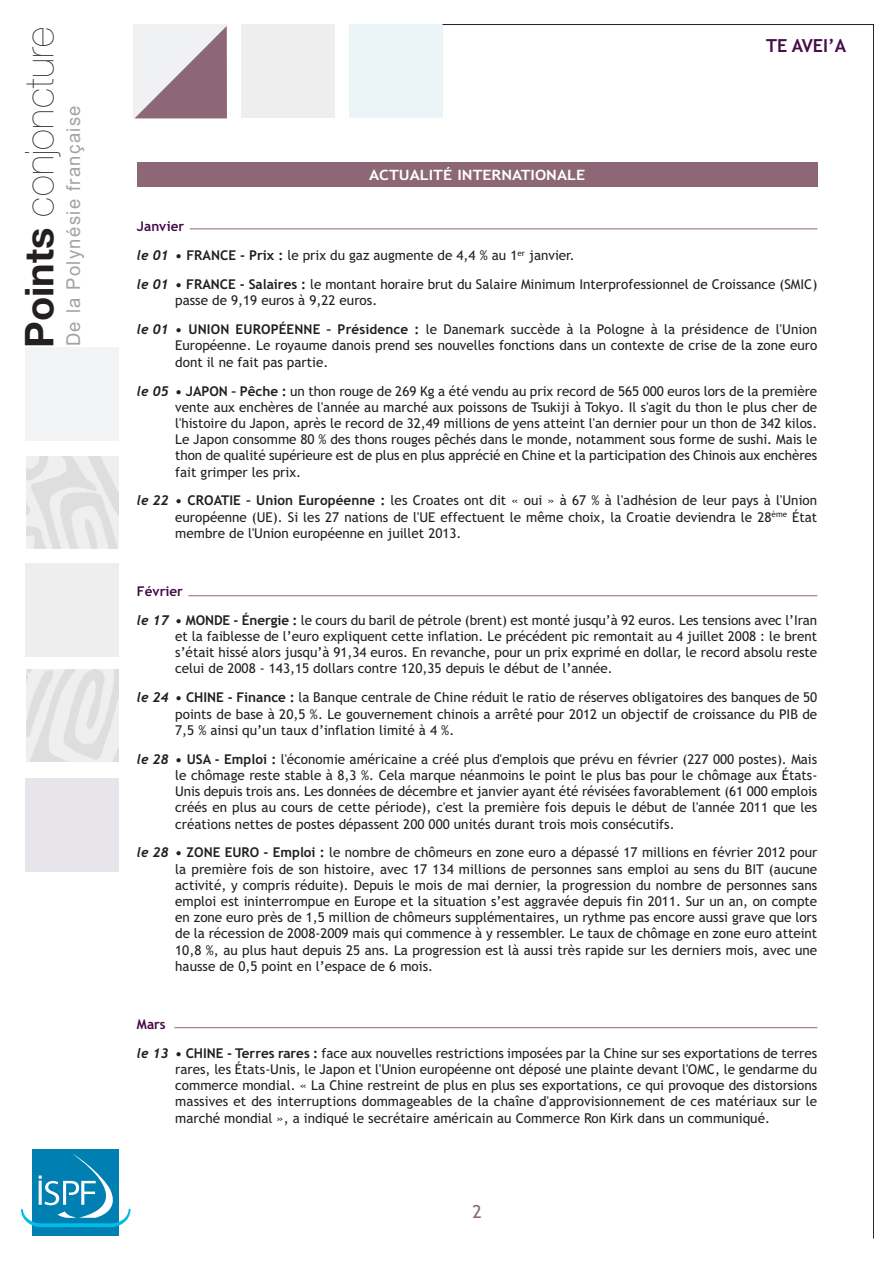
<style>
.page{position:relative;width:893px;height:1263px;background:#fff}
.page>*{position:absolute;margin:0;border:0;box-sizing:border-box;transform-origin:0 0}
.t1{font:200 39.75px "Helvetica Neue";letter-spacing:.01em;color:#231f20}
.t2{font:19.2px "Arial";letter-spacing:.075em;color:#a2a3a7;scale:.96 1}
.t3{font:700 18px "Trebuchet MS";color:#480c49}
.t4{font:18px "Trebuchet MS";color:#8d6775}
.t5{font:700 14.25px "Trebuchet MS";color:#fff;scale:1.12 1}
.t6{font:13.5px/16.2px "Trebuchet MS";color:#231f20;text-align:justify}
.s1{font-weight:700}
.s2{font-weight:700;color:#480c49}
.s3{font-family:"Trebuchet";font-weight:700;font-style:italic}
</style>
<div class="page">
<div style="left:241px;top:25px;width:93px;height:93px;background:#eeeeef"></div>
<div style="left:133px;top:25px;width:93px;height:93px;background:#f0f1f2"></div>
<div style="left:349px;top:25px;width:93px;height:93px;background:#ebf4f7"></div>
<div style="left:25px;top:347px;width:93px;height:94px;background:#f2f3f4"></div>
<div style="left:25px;top:563px;width:93px;height:93px;background:#eeeeef"></div>
<div style="left:25px;top:778px;width:93px;height:94px;background:#e8e5ea"></div>
<svg style="left:442px;top:24px;width:432px;height:1214px"></svg>
<div style="left:32px;top:1149px;width:87px;height:87px;background:#007fb2"></div>
<svg style="left:21px;top:1153px;width:110px;height:74px"></svg>
<svg style="left:135px;top:26px;width:92px;height:92px"></svg>
<hr style="left:190px;top:229px;width:627px;height:1px;background:#8d6775">
<hr style="left:188px;top:595px;width:629px;height:1px;background:#8d6775">
<hr style="left:174px;top:1027px;width:643px;height:1px;background:#8d6775">
<div style="left:137px;top:162px;width:680px;height:25px;background:#8d6775"></div>
<img style="left:27px;top:457px;width:91px;height:92px">
<img style="left:27px;top:670px;width:91px;height:91px">
<h1 class="t1" style="left:16px;top:348px;width:322px;rotate:-90deg"><span class="s1">Points</span> conjoncture</h1>
<h2 class="t2" style="left:61px;top:346px;width:252px;rotate:-90deg">De la Polynésie française</h2>
<p class="t5" style="left:369px;top:166px;width:194px">ACTUALITÉ INTERNATIONALE</p>
<h3 class="t3" style="left:766px;top:35px;width:82px">TE AVEI’A</h3>
<p class="t6" style="left:137px;top:212px;width:682px;line-height:29px;text-align:left"><span class="s2">Janvier<br></span><span class="s3">le 01</span> <span class="s1">• FRANCE - Prix :</span> le prix du gaz augmente de 4,4 % au 1<sup>er</sup> janvier.<br><span class="s3">le 01</span> <span class="s1">• FRANCE - Salaires :</span> le montant horaire brut du Salaire Minimum Interprofessionnel de Croissance (SMIC)</p>
<p class="t6" style="left:137px;top:286px;width:682px;line-height:29px;text-indent:38px">passe de 9,19 euros à 9,22 euros.<br><span class="s3">le 01</span> <span class="s1">• UNION EUROPÉENNE – Présidence :</span> le Danemark succède à la Pologne à la présidence de l'Union</p>
<p class="t6" style="left:175px;top:338px;width:644px">Européenne. Le royaume danois prend ses nouvelles fonctions dans un contexte de crise de la zone euro dont il ne fait pas partie.</p>
<p class="t6" style="left:175px;top:383px;width:644px;text-indent:-38px"><span class="s3">le 05</span> <span class="s1">• JAPON – Pêche :</span> un thon rouge de 269 Kg a été vendu au prix record de 565 000 euros lors de la première vente aux enchères de l'année au marché aux poissons de Tsukiji à Tokyo. Il s'agit du thon le plus cher de l'histoire du Japon, après le record de 32,49 millions de yens atteint l'an dernier pour un thon de 342 kilos.<br>Le Japon consomme 80 % des thons rouges pêchés dans le monde, notamment sous forme de sushi. Mais le thon de qualité supérieure est de plus en plus apprécié en Chine et la participation des Chinois aux enchères fait grimper les prix.</p>
<p class="t6" style="left:175px;top:493px;width:644px;text-indent:-38px"><span class="s3">le 22</span> <span class="s1">• CROATIE – Union Européenne :</span> les Croates ont dit « oui » à 67 % à l'adhésion de leur pays à l'Union européenne (UE). Si les 27 nations de l'UE effectuent le même choix, la Croatie deviendra le 28<sup>ème</sup> État membre de l'Union européenne en juillet 2013.</p>
<p class="t6" style="left:137px;top:577px;width:682px;line-height:29px"><span class="s2">Février<br></span><span class="s3">le 17</span> <span class="s1">• MONDE - Énergie :</span> le cours du baril de pétrole (brent) est monté jusqu’à 92 euros. Les tensions avec l’Iran</p>
<p class="t6" style="left:175px;top:628px;width:644px">et la faiblesse de l’euro expliquent cette inflation. Le précédent pic remontait au 4 juillet 2008 : le brent s’était hissé alors jusqu’à 91,34 euros. En revanche, pour un prix exprimé en dollar, le record absolu reste celui de 2008 - 143,15 dollars contre 120,35 depuis le début de l’année.</p>
<p class="t6" style="left:175px;top:689px;width:644px;text-indent:-38px"><span class="s3">le 24</span> <span class="s1">• CHINE - Finance :</span> la Banque centrale de Chine réduit le ratio de réserves obligatoires des banques de 50 points de base à 20,5 %. Le gouvernement chinois a arrêté pour 2012 un objectif de croissance du PIB de 7,5 % ainsi qu’un taux d’inflation limité à 4 %.</p>
<p class="t6" style="left:175px;top:751px;width:644px;text-indent:-38px"><span class="s3">le 28</span> <span class="s1">• USA - Emploi :</span> l'économie américaine a créé plus d'emplois que prévu en février (227 000 postes). Mais le chômage reste stable à 8,3 %. Cela marque néanmoins le point le plus bas pour le chômage aux États-Unis depuis trois ans. Les données de décembre et janvier ayant été révisées favorablement (61 000 emplois créés en plus au cours de cette période), c'est la première fois depuis le début de l'année 2011 que les créations nettes de postes dépassent 200 000 unités durant trois mois consécutifs.</p>
<p class="t6" style="left:175px;top:845px;width:644px;text-indent:-38px"><span class="s3">le 28</span> <span class="s1">• ZONE EURO - Emploi :</span> le nombre de chômeurs en zone euro a dépassé 17 millions en février 2012 pour la première fois de son histoire, avec 17 134 millions de personnes sans emploi au sens du BIT (aucune activité, y compris réduite). Depuis le mois de mai dernier, la progression du nombre de personnes sans emploi est ininterrompue en Europe et la situation s’est aggravée depuis fin 2011. Sur un an, on compte en zone euro près de 1,5 million de chômeurs supplémentaires, un rythme pas encore aussi grave que lors de la récession de 2008-2009 mais qui commence à y ressembler. Le taux de chômage en zone euro atteint 10,8 %, au plus haut depuis 25 ans. La progression est là aussi très rapide sur les derniers mois, avec une hausse de 0,5 point en l’espace de 6 mois.</p>
<p class="t6" style="left:137px;top:1010px;width:682px;line-height:29px"><span class="s2">Mars<br></span><span class="s3">le 13</span> <span class="s1">• CHINE - Terres rares :</span> face aux nouvelles restrictions imposées par la Chine sur ses exportations de terres</p>
<p class="t6" style="left:175px;top:1061px;width:644px">rares, les États-Unis, le Japon et l'Union européenne ont déposé une plainte devant l'OMC, le gendarme du commerce mondial. « La Chine restreint de plus en plus ses exportations, ce qui provoque des distorsions massives et des interruptions dommageables de la chaîne d'approvisionnement de ces matériaux sur le marché mondial », a indiqué le secrétaire américain au Commerce Ron Kirk dans un communiqué.</p>
<h3 class="t4" style="left:472px;top:1201px;width:11px">2</h3>
</div>
